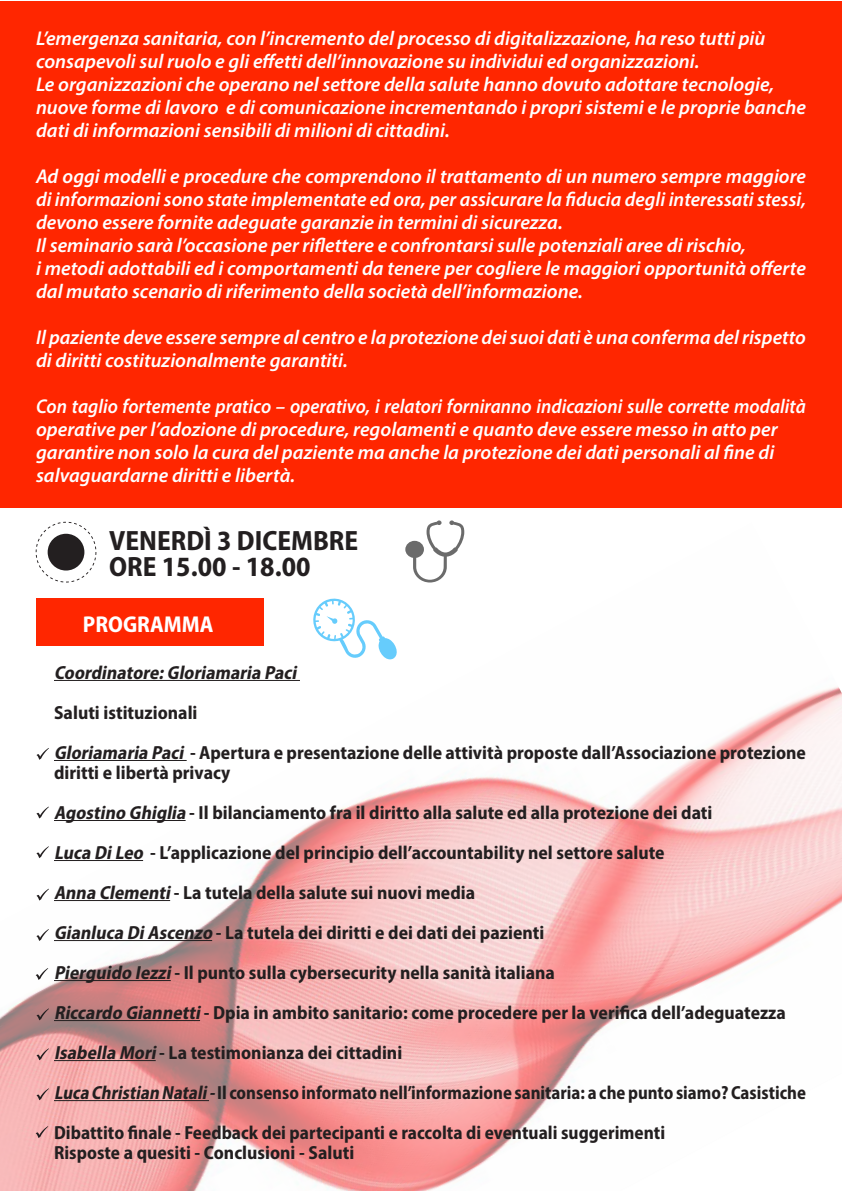
<style>
.page{position:relative;width:842px;height:1191px;background:#fff}
.page>*{position:absolute;margin:0;border:0;box-sizing:border-box;transform-origin:0 0}
.t1{font:28px "Myriad Variable Concept";color:#231f20}
.t2{font:23px "Myriad Variable Concept";color:#fff}
.t3{font:italic 20px/23px "Myriad Variable Concept";color:#fff}
.t4{font:italic 20px/23px "Myriad Variable Concept";color:#fff;scale:.94 1}
.t5{font:19px/20px "Myriad Variable Concept";color:#231f20}
.t6{font:19px "Myriad Variable Concept";color:#231f20;scale:.95 1}
.t7{font:italic 19px "Myriad Variable Concept";color:#231f20}
.s1{font-style:italic}
</style>
<div class="page">
<div style="left:0;top:1px;width:842px;height:506px;background:#ff2600"></div>
<img style="left:0;top:529px;width:842px;height:662px">
<div style="left:36px;top:598px;width:227px;height:47px;background:#ff2600"></div>
<svg style="left:36px;top:522px;width:60px;height:60px"></svg>
<hr style="left:54px;top:680px;width:246px;height:1px;background:#231f20">
<hr style="left:54px;top:760px;width:133px;height:1px;background:#231f20">
<hr style="left:54px;top:820px;width:132px;height:1px;background:#231f20">
<hr style="left:54px;top:860px;width:89px;height:1px;background:#231f20">
<hr style="left:54px;top:900px;width:116px;height:1px;background:#231f20">
<hr style="left:54px;top:940px;width:158px;height:1px;background:#231f20">
<hr style="left:54px;top:980px;width:117px;height:1px;background:#231f20">
<hr style="left:54px;top:1020px;width:146px;height:1px;background:#231f20">
<hr style="left:54px;top:1060px;width:102px;height:1px;background:#231f20">
<hr style="left:54px;top:1100px;width:155px;height:1px;background:#231f20">
<svg style="left:36px;top:968px;width:12px;height:12px"></svg>
<svg style="left:36px;top:888px;width:13px;height:12px"></svg>
<svg style="left:36px;top:929px;width:13px;height:12px"></svg>
<svg style="left:36px;top:748px;width:13px;height:12px"></svg>
<svg style="left:36px;top:806px;width:13px;height:12px"></svg>
<svg style="left:36px;top:1008px;width:13px;height:12px"></svg>
<svg style="left:36px;top:846px;width:13px;height:12px"></svg>
<svg style="left:36px;top:1048px;width:13px;height:12px"></svg>
<svg style="left:405px;top:520px;width:59px;height:62px"></svg>
<svg style="left:310px;top:595px;width:87px;height:64px"></svg>
<svg style="left:36px;top:1088px;width:13px;height:12px"></svg>
<svg style="left:36px;top:1126px;width:12px;height:12px"></svg>
<p class="t3" style="left:36px;top:26px;width:731px">L’emergenza sanitaria, con l’incremento del processo di digitalizzazione, ha reso tutti più</p>
<p class="t3" style="left:36px;top:49px;width:665px">consapevoli sul ruolo e gli effetti dell’innovazione su individui ed organizzazioni.</p>
<p class="t3" style="left:36px;top:72px;width:740px">Le organizzazioni che operano nel settore della salute hanno dovuto adottare tecnologie,</p>
<p class="t3" style="left:36px;top:95px;width:771px">nuove forme di lavoro e di comunicazione incrementando i propri sistemi e le proprie banche dati di informazioni sensibili di milioni di cittadini.</p>
<p class="t3" style="left:36px;top:164px;width:771px;text-align:justify">Ad oggi modelli e procedure che comprendono il trattamento di un numero sempre maggiore di informazioni sono state implementate ed ora, per assicurare la fiducia degli interessati stessi, devono essere fornite adeguate garanzie in termini di sicurezza.</p>
<p class="t3" style="left:36px;top:233px;width:711px">Il seminario sarà l’occasione per riflettere e confrontarsi sulle potenziali aree di rischio,</p>
<p class="t3" style="left:36px;top:256px;width:771px">i metodi adottabili ed i comportamenti da tenere per cogliere le maggiori opportunità offerte dal mutato scenario di riferimento della società dell’informazione.</p>
<p class="t3" style="left:36px;top:325px;width:771px">Il paziente deve essere sempre al centro e la protezione dei suoi dati è una conferma del rispetto di diritti costituzionalmente garantiti.</p>
<p class="t4" style="left:36px;top:394px;width:821px">Con taglio fortemente pratico – operativo, i relatori forniranno indicazioni sulle corrette modalità operative per l’adozione di procedure, regolamenti e quanto deve essere messo in atto per</p>
<p class="t3" style="left:36px;top:440px;width:740px">garantire non solo la cura del paziente ma anche la protezione dei dati personali al fine di</p>
<p class="t3" style="left:36px;top:463px;width:261px">salvaguardarne diritti e libertà.</p>
<p class="t1" style="left:109px;top:524px;width:251px">VENERDÌ 3 DICEMBRE</p>
<p class="t1" style="left:109px;top:550px;width:203px">ORE 15.00 - 18.00</p>
<p class="t2" style="left:83px;top:611px;width:132px">PROGRAMMA</p>
<p class="t7" style="left:54px;top:661px;width:248px">Coordinatore:Gloriamaria Paci</p>
<p class="t5" style="left:54px;top:702px;width:145px">Saluti istituzionali</p>
<p class="t5" style="left:54px;top:742px;width:753px"><span class="s1">Gloriamaria Paci</span> - Apertura e presentazione delle attività proposte dall’Associazione protezione diritti e libertà privacy</p>
<p class="t5" style="left:54px;top:802px;width:660px"><span class="s1">Agostino Ghiglia</span> - Il bilanciamento fra il diritto alla salute ed alla protezione dei dati</p>
<p class="t5" style="left:54px;top:842px;width:612px"><span class="s1">Luca DiLeo</span> - L’applicazione del principio dell’accountability nel settore salute</p>
<p class="t5" style="left:54px;top:882px;width:423px"><span class="s1">Anna Clementi</span>- La tutela della salute sui nuovi media</p>
<p class="t5" style="left:54px;top:922px;width:492px"><span class="s1">Gianluca DiAscenzo</span> - La tutela dei diritti e dei dati dei pazienti</p>
<p class="t5" style="left:54px;top:962px;width:502px"><span class="s1">Pierguido Iezzi</span>- Il punto sulla cybersecurity nella sanità italiana</p>
<p class="t5" style="left:54px;top:1002px;width:733px"><span class="s1">Riccardo Giannetti</span>- Dpia in ambito sanitario: come procedere per la verifica dell’adeguatezza</p>
<p class="t5" style="left:54px;top:1042px;width:350px"><span class="s1">Isabella Mori</span>- La testimonianza dei cittadini</p>
<p class="t6" style="left:54px;top:1081px;width:793px"><span class="s1">Luca Christian Natali-</span>Il consenso informato nell’informazione sanitaria: a che punto siamo? Casistiche</p>
<p class="t5" style="left:54px;top:1122px;width:613px">Dibattito finale - Feedback dei partecipanti e raccolta di eventuali suggerimenti</p>
<p class="t5" style="left:54px;top:1142px;width:302px">Risposte a quesiti - Conclusioni - Saluti</p>
</div>
